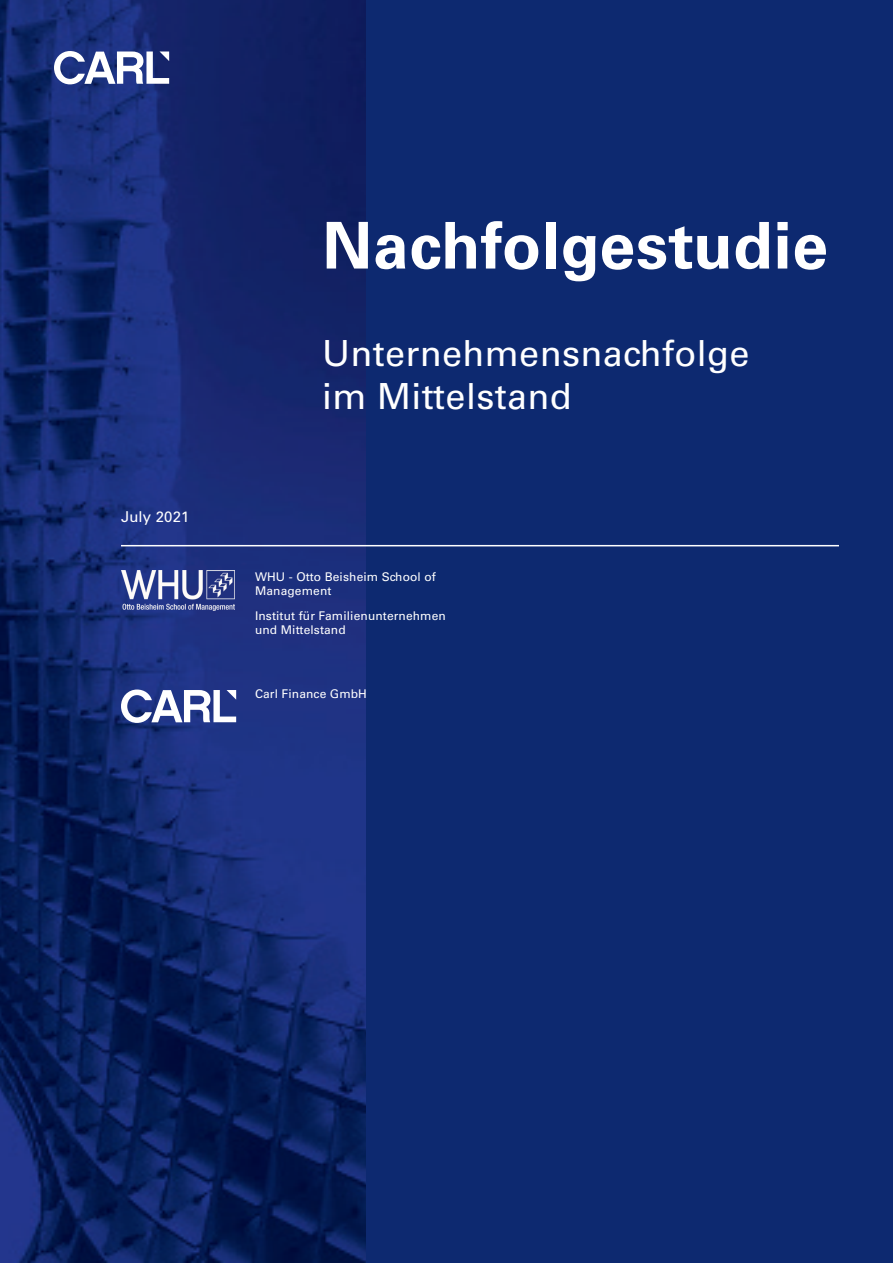
<style>
.page{position:relative;width:893px;height:1263px;background:#0d2970}
.page>*{position:absolute;margin:0;border:0;box-sizing:border-box;transform-origin:0 0}
.t1{font:700 64.5px "Univers LT Pro 65";letter-spacing:.01em;color:#fff}
.t2{font:36px/43.2px "Univers LT Pro 55 Roman";letter-spacing:.01em;color:#fff}
.t3{font:15px "Univers LT Pro 55 Roman";letter-spacing:.01em;color:#fff}
.t4{font:12px/14.4px "Univers LT Pro 55 Roman";letter-spacing:.01em;color:#fff}
</style>
<div class="page">
<img style="left:0;top:0;width:366px;height:1263px">
<hr style="left:121px;top:545px;width:718px;height:1px;background:#fff">
<svg style="left:54px;top:51px;width:115px;height:33px"></svg>
<svg style="left:121px;top:689px;width:115px;height:34px;background:#848fbb"></svg>
<img style="left:121px;top:570px;width:114px;height:40px">
<p class="t3" style="left:121px;top:506px;width:70px">July 2021</p>
<h1 class="t1" style="left:322px;top:200px;width:507px">Nachfolgestudie</h1>
<h2 class="t2" style="left:322px;top:330px;width:429px">Unternehmensnachfolge im Mittelstand</h2>
<p class="t4" style="left:255px;top:569px;width:182px">WHU - Otto Beisheim School of<br>Management</p>
<p class="t4" style="left:255px;top:608px;width:192px">Institut für Familienunternehmen und Mittelstand</p>
<p class="t4" style="left:255px;top:686px;width:113px">Carl Finance GmbH</p>
</div>
